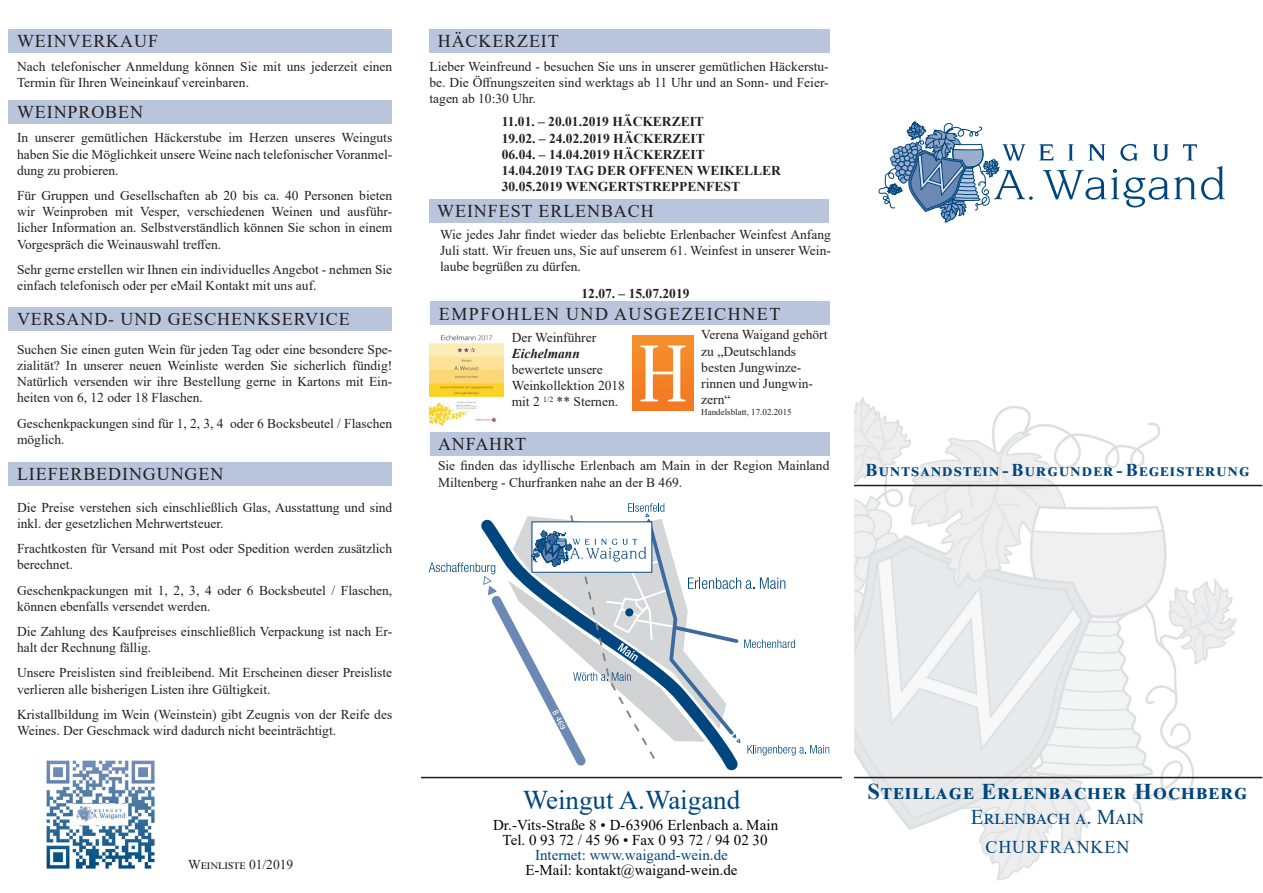
<style>
.page{position:relative;width:1263px;height:893px;background:#fff}
.page>*{position:absolute;margin:0;border:0;box-sizing:border-box;transform-origin:0 0}
.t1{font:27px "Times New Roman";color:#00467e}
.t2{font:700 22.5px "Times New Roman";letter-spacing:.08em;color:#00467e}
.t3{font:21px "Times New Roman";letter-spacing:.075em;color:#00467e}
.t4{font:18px "Times New Roman";letter-spacing:.05em;color:#231f20}
.t5{font:700 18px "Times New Roman";letter-spacing:.075em;color:#00467e}
.t6{font:18px "Times New Roman";letter-spacing:.05em;color:#00467e}
.t7{font:15px/15px "Times New Roman";color:#000;text-align:center}
.t8{font:15px "Times New Roman";color:#00467e}
.t9{font:13.5px/16.2px "Times New Roman";color:#231f20}
.t10{font:700 13.5px/16.2px "Times New Roman";color:#231f20}
.t11{font:italic 700 13.5px "Times New Roman";color:#231f20}
.t12{font:9px "Times New Roman";color:#231f20}
</style>
<div class="page">
<img style="left:854px;top:397px;width:400px;height:484px">
<hr style="left:854px;top:485px;width:408px;height:1px;background:#231f20">
<div style="left:9px;top:29px;width:383px;height:24px;background:#b9c5dc"></div>
<svg style="left:429px;top:503px;width:400px;height:267px"></svg>
<div style="left:531px;top:521px;width:121px;height:52px;border:1px solid #00467e"></div>
<hr style="left:421px;top:777px;width:421px;height:1px;background:#231f20">
<hr style="left:854px;top:777px;width:408px;height:1px;background:#231f20">
<div style="left:9px;top:100px;width:383px;height:24px;background:#b9c5dc"></div>
<div style="left:9px;top:307px;width:383px;height:24px;background:#b9c5dc"></div>
<div style="left:9px;top:462px;width:383px;height:24px;background:#b9c5dc"></div>
<div style="left:429px;top:29px;width:401px;height:24px;background:#b9c5dc"></div>
<div style="left:429px;top:199px;width:400px;height:24px;background:#b9c5dc"></div>
<div style="left:429px;top:432px;width:400px;height:24px;background:#b9c5dc"></div>
<div style="left:430px;top:301px;width:400px;height:24px;background:#b9c5dc"></div>
<svg style="left:878px;top:121px;width:347px;height:101px"></svg>
<img style="left:632px;top:336px;width:62px;height:74px">
<img style="left:429px;top:334px;width:74px;height:92px">
<img style="left:46px;top:760px;width:109px;height:109px">
<h3 class="t4" style="left:17px;top:28px;width:142px">WEINVERKAUF</h3>
<p class="t9" style="left:17px;top:58px;width:377px">Nach telefonischer Anmeldung können Sie mit uns jederzeit einen<br>Termin für Ihren Weineinkauf vereinbaren.</p>
<h3 class="t4" style="left:17px;top:99px;width:128px">WEINPROBEN</h3>
<p class="t9" style="left:17px;top:129px;width:377px;text-align:justify">In unserer gemütlichen Häckerstube im Herzen unseres Weinguts haben Sie die Möglichkeit unsere Weine nach telefonischer Voranmel&shy;dung zu probieren.</p>
<p class="t9" style="left:17px;top:187px;width:377px;text-align:justify">Für Gruppen und Gesellschaften ab 20 bis ca. 40 Personen bieten wir Weinproben mit Vesper, verschiedenen Weinen und ausführ&shy;licher Information an. Selbstverständlich können Sie schon in einem Vorgespräch die Weinauswahl treffen.</p>
<p class="t9" style="left:17px;top:261px;width:377px">Sehr gerne erstellen wir Ihnen ein individuelles Angebot - nehmen Sie einfach telefonisch oder per eMail Kontakt mit uns auf.</p>
<h3 class="t4" style="left:17px;top:306px;width:334px">VERSAND- UND GESCHENKSERVICE</h3>
<p class="t9" style="left:17px;top:341px;width:377px;text-align:justify">Suchen Sie einen guten Wein für jeden Tag oder eine besondere Spe&shy;zialität? In unserer neuen Weinliste werden Sie sicherlich fündig!<br>Natürlich versenden wir ihre Bestellung gerne in Kartons mit Ein&shy;heiten von 6, 12 oder 18 Flaschen.</p>
<p class="t9" style="left:17px;top:414px;width:377px">Geschenkpackungen sind für 1, 2, 3, 4 oder 6 Bocksbeutel / Flaschen möglich.</p>
<h3 class="t4" style="left:17px;top:461px;width:208px">LIEFERBEDINGUNGEN</h3>
<p class="t9" style="left:17px;top:499px;width:377px">Die Preise verstehen sich einschließlich Glas, Ausstattung und sind inkl. der gesetzlichen Mehrwertsteuer.</p>
<p class="t9" style="left:17px;top:540px;width:377px">Frachtkosten für Versand mit Post oder Spedition werden zusätzlich berechnet.</p>
<p class="t9" style="left:17px;top:582px;width:377px">Geschenkpackungen mit 1, 2, 3, 4 oder 6 Bocksbeutel / Flaschen, können ebenfalls versendet werden.</p>
<p class="t9" style="left:17px;top:623px;width:377px">Die Zahlung des Kaufpreises einschließlich Verpackung ist nach Er&shy;halt der Rechnung fällig.</p>
<p class="t9" style="left:17px;top:664px;width:377px">Unsere Preislisten sind freibleibend. Mit Erscheinen dieser Preisliste verlieren alle bisherigen Listen ihre Gültigkeit.</p>
<p class="t9" style="left:17px;top:706px;width:377px">Kristallbildung im Wein (Weinstein) gibt Zeugnis von der Reife des<br>Weines. Der Geschmack wird dadurch nicht beeinträchtigt.</p>
<p class="t9" style="left:188px;top:856px;width:107px">Weinliste 01/2019</p>
<h3 class="t4" style="left:438px;top:28px;width:123px">HÄCKERZEIT</h3>
<p class="t9" style="left:429px;top:58px;width:401px;text-align:justify">Lieber Weinfreund - besuchen Sie uns in unserer gemütlichen Häckerstu&shy;be. Die Öffnungszeiten sind werktags ab 11 Uhr und an Sonn- und Feier&shy;tagen ab 10:30 Uhr.</p>
<p class="t10" style="left:502px;top:113px;width:281px">11.01. – 20.01.2019 HÄCKERZEIT<br>19.02. – 24.02.2019 HÄCKERZEIT<br>06.04. – 14.04.2019 HÄCKERZEIT<br>14.04.2019 TAG DER OFFENEN WEIKELLER 30.05.2019 WENGERTSTREPPENFEST</p>
<h3 class="t4" style="left:437px;top:198px;width:218px">WEINFEST ERLENBACH</h3>
<p class="t9" style="left:440px;top:226px;width:392px;text-align:justify">Wie jedes Jahr findet wieder das beliebte Erlenbacher Weinfest Anfang Juli statt. Wir freuen uns, Sie auf unserem 61. Weinfest in unserer Wein&shy;laube begrüßen zu dürfen.</p>
<p class="t10" style="left:581px;top:285px;width:109px">12.07. – 15.07.2019</p>
<h3 class="t4" style="left:439px;top:301px;width:27px">Empf</h3>
<h3 class="t4" style="left:492px;top:301px;width:29px">ohlen</h3>
<h3 class="t4" style="left:566px;top:301px;width:15px">und</h3>
<h3 class="t4" style="left:614px;top:301px;width:29px">Ausgezeichnet</h3>
<p class="t9" style="left:512px;top:329px;width:86px">Der Weinführer</p>
<p class="t11" style="left:512px;top:344px;width:70px">Eichelmann</p>
<p class="t9" style="left:512px;top:361px;width:115px">bewertete unsere<br>Weinkollektion 2018 mit 2 <sup>1/2</sup> ** Sternen.</p>
<p class="t9" style="left:701px;top:326px;width:128px">Verena Waigand gehört zu „Deutschlands besten Jungwinze&shy;rinnen und Jungwin&shy;zern“</p>
<p class="t12" style="left:701px;top:406px;width:92px">Handelsblatt, 17.02.2015</p>
<h3 class="t4" style="left:438px;top:431px;width:89px">ANFAHRT</h3>
<p class="t9" style="left:438px;top:457px;width:393px">Sie finden das idyllische Erlenbach am Main in der Region Mainland<br>Miltenberg - Churfranken nahe an der B 469.</p>
<h3 class="t5" style="left:865px;top:457px;width:385px">Buntsandstein - Burgunder - Begeisterung</h3>
<h1 class="t1" style="left:523px;top:781px;width:219px">Weingut A.Waigand</h1>
<p class="t7" style="left:493px;top:817px;width:287px">Dr.-Vits-Straße 8 • D-63906 Erlenbach a. Main<br>Tel. 0 93 72 / 45 96 • Fax 0 93 72 / 94 02 30</p>
<p class="t8" style="left:535px;top:844px;width:194px">Internet: www.waigand-wein.de</p>
<p class="t7" style="left:525px;top:862px;width:214px">E-Mail: kontakt@waigand-wein.de</p>
<h2 class="t2" style="left:867px;top:775px;width:381px">Steillage Erlenbacher Hochberg</h2>
<h3 class="t3" style="left:971px;top:802px;width:173px">Erlenbach a. Main</h3>
<h3 class="t6" style="left:985px;top:834px;width:145px">CHURFRANKEN</h3>
</div>
